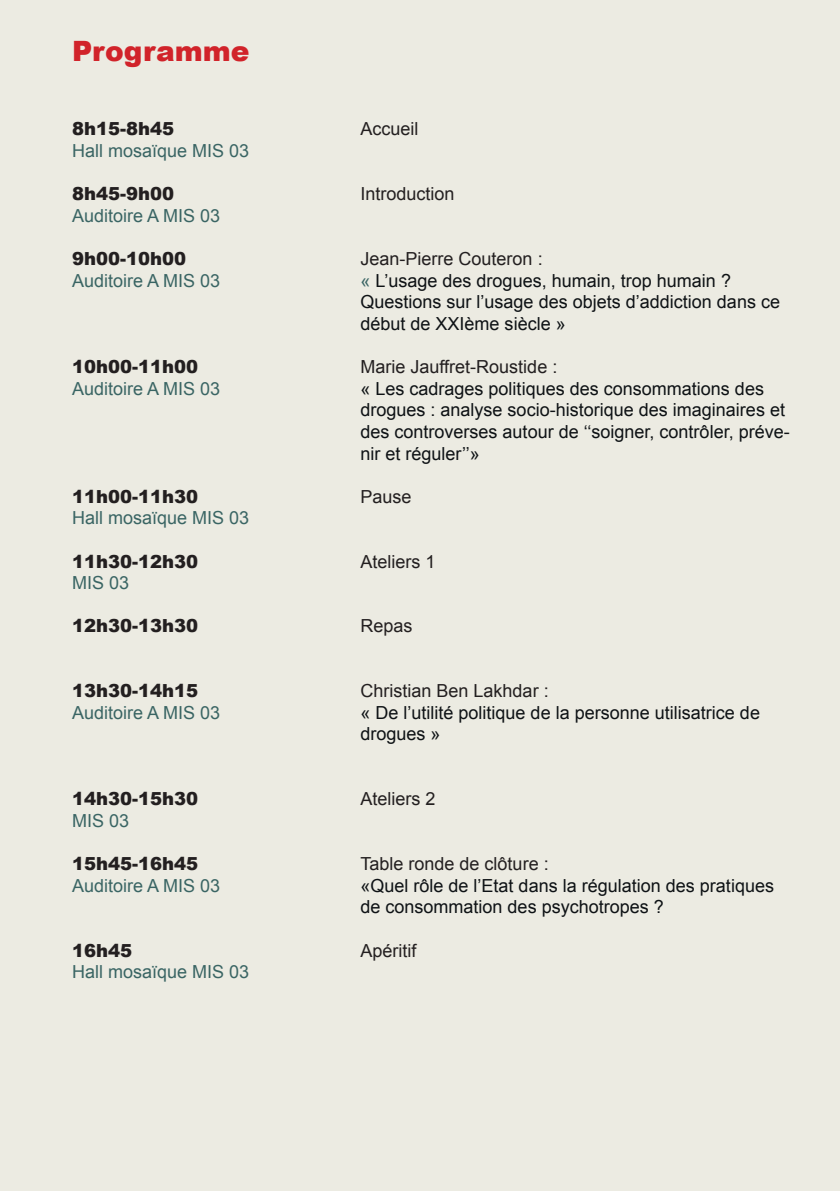
<style>
.page{position:relative;width:840px;height:1191px;background:#fff}
.page>*{position:absolute;margin:0;border:0;box-sizing:border-box;transform-origin:0 0}
.t1{font:900 28px "Arial";color:#d1232a}
.t2{font:18px/21.6px "Arial";color:#0e1215}
.t3{font:18px "Arial";color:#231f20}
.t4{font:18px "Arial";color:#3a6564}
.t5{font:900 18px "Arial";color:#231f20}
.s1{color:#3a6564}
</style>
<div class="page">
<div style="left:0;top:0;width:839px;height:1191px;background:#ecebe2"></div>
<p class="t1" style="left:72px;top:31px;width:179px">Programme</p>
<p class="t5" style="left:72px;top:116px;width:104px">8h15-8h45</p>
<p class="t3" style="left:360px;top:117px;width:60px">Accueil</p>
<p class="t4" style="left:72px;top:139px;width:179px">Hall mosaïque MIS 03</p>
<p class="t5" style="left:72px;top:181px;width:104px">8h45-9h00</p>
<p class="t3" style="left:360px;top:182px;width:96px">Introduction</p>
<p class="t4" style="left:72px;top:204px;width:150px">Auditoire A MIS 03</p>
<p class="t5" style="left:72px;top:245px;width:116px">9h00-10h00</p>
<p class="t3" style="left:360px;top:247px;width:184px">Jean-Pierre Couteron :</p>
<p class="t4" style="left:72px;top:268px;width:150px">Auditoire A MIS 03</p>
<p class="t2" style="left:360px;top:270px;width:421px"><span class="s1">«</span> L’usage des drogues, humain, trop humain ?<br>Questions sur l’usage des objets d’addiction dans ce début de XXIème siècle »</p>
<p class="t5" style="left:72px;top:353px;width:128px">10h00-11h00</p>
<p class="t3" style="left:360px;top:355px;width:198px">Marie Jauffret-Roustide :</p>
<p class="t4" style="left:72px;top:376px;width:150px">Auditoire A MIS 03</p>
<p class="t2" style="left:360px;top:378px;width:430px">« Les cadrages politiques des consommations des drogues : analyse socio-historique des imaginaires et des controverses autour de ‘‘soigner, contrôler, préve&shy;nir et réguler’’»</p>
<p class="t5" style="left:72px;top:483px;width:128px">11h00-11h30</p>
<p class="t3" style="left:360px;top:484px;width:53px">Pause</p>
<p class="t4" style="left:72px;top:506px;width:179px">Hall mosaïque MIS 03</p>
<p class="t5" style="left:72px;top:548px;width:128px">11h30-12h30</p>
<p class="t3" style="left:360px;top:549px;width:77px">Ateliers 1</p>
<p class="t4" style="left:72px;top:571px;width:59px">MIS 03</p>
<p class="t5" style="left:72px;top:613px;width:128px">12h30-13h30</p>
<p class="t3" style="left:360px;top:614px;width:54px">Repas</p>
<p class="t5" style="left:72px;top:677px;width:128px">13h30-14h15</p>
<p class="t3" style="left:360px;top:679px;width:190px">Christian Ben Lakhdar :</p>
<p class="t4" style="left:72px;top:700px;width:150px">Auditoire A MIS 03</p>
<p class="t2" style="left:360px;top:702px;width:401px">« De l’utilité politique de la personne utilisatrice de drogues »</p>
<p class="t5" style="left:72px;top:785px;width:128px">14h30-15h30</p>
<p class="t3" style="left:360px;top:787px;width:77px">Ateliers 2</p>
<p class="t4" style="left:72px;top:808px;width:59px">MIS 03</p>
<p class="t5" style="left:72px;top:850px;width:128px">15h45-16h45</p>
<p class="t3" style="left:360px;top:852px;width:190px">Table ronde de clôture :</p>
<p class="t4" style="left:72px;top:873px;width:150px">Auditoire A MIS 03</p>
<p class="t2" style="left:360px;top:874px;width:415px">«Quel rôle de l’Etat dans la régulation des pratiques de consommation des psychotropes ?</p>
<p class="t5" style="left:72px;top:937px;width:62px">16h45</p>
<p class="t3" style="left:360px;top:938px;width:58px">Apéritif</p>
<p class="t4" style="left:72px;top:960px;width:179px">Hall mosaïque MIS 03</p>
</div>
